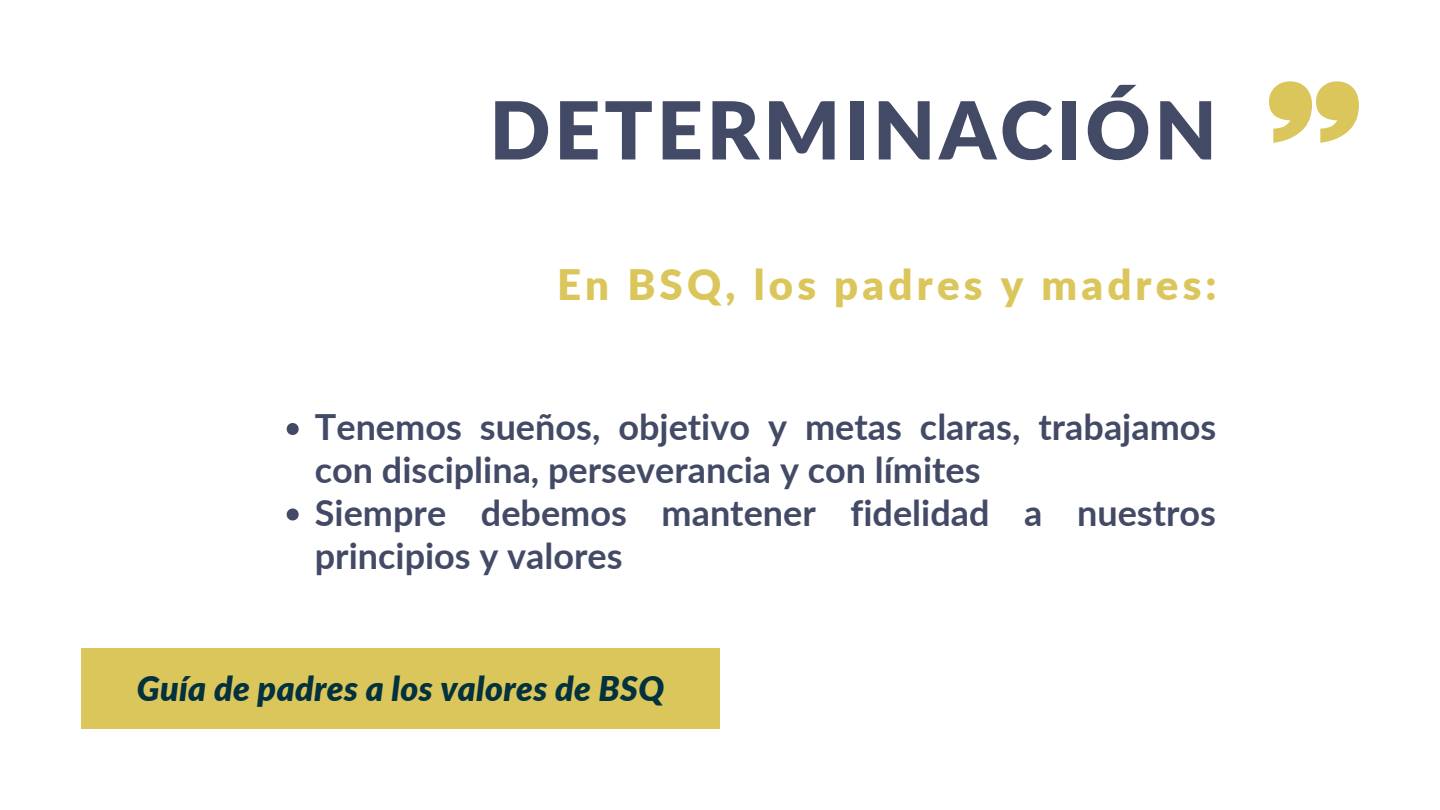
<style>
.page{position:relative;width:1440px;height:810px;background:#fff}
.page>*{position:absolute;margin:0;border:0;box-sizing:border-box;transform-origin:0 0}
.t1{font:900 80px "Lato";letter-spacing:.05em;color:#434a66}
.t2{font:900 42px "Lato";letter-spacing:.1em;color:#dbc65c}
.t3{font:700 36px/42.8px "Lato";color:#434a66}
.t4{font:italic 900 34px "Lato";letter-spacing:.01em;color:#03313d}
</style>
<div class="page">
<svg style="left:287px;top:423px;width:12px;height:12px"></svg>
<svg style="left:287px;top:508px;width:12px;height:12px"></svg>
<div style="left:81px;top:648px;width:639px;height:81px;background:#dbc65c"></div>
<svg style="left:1269px;top:81px;width:90px;height:62px"></svg>
<h1 class="t1" style="left:490px;top:81px;width:729px">DETERMINACIÓN</h1>
<p class="t2" style="left:557px;top:259px;width:661px">En BSQ, los padres y madres:</p>
<p class="t3" style="left:315px;top:405px;width:903px">Tenemos sueños, objetivo y metas claras, trabajamos con disciplina, perseverancia y con límites<br>Siempre debemos mantener fidelidad a nuestros principios y valores</p>
<p class="t4" style="left:137px;top:668px;width:529px">Guía de padres a los valores de BSQ</p>
</div>
